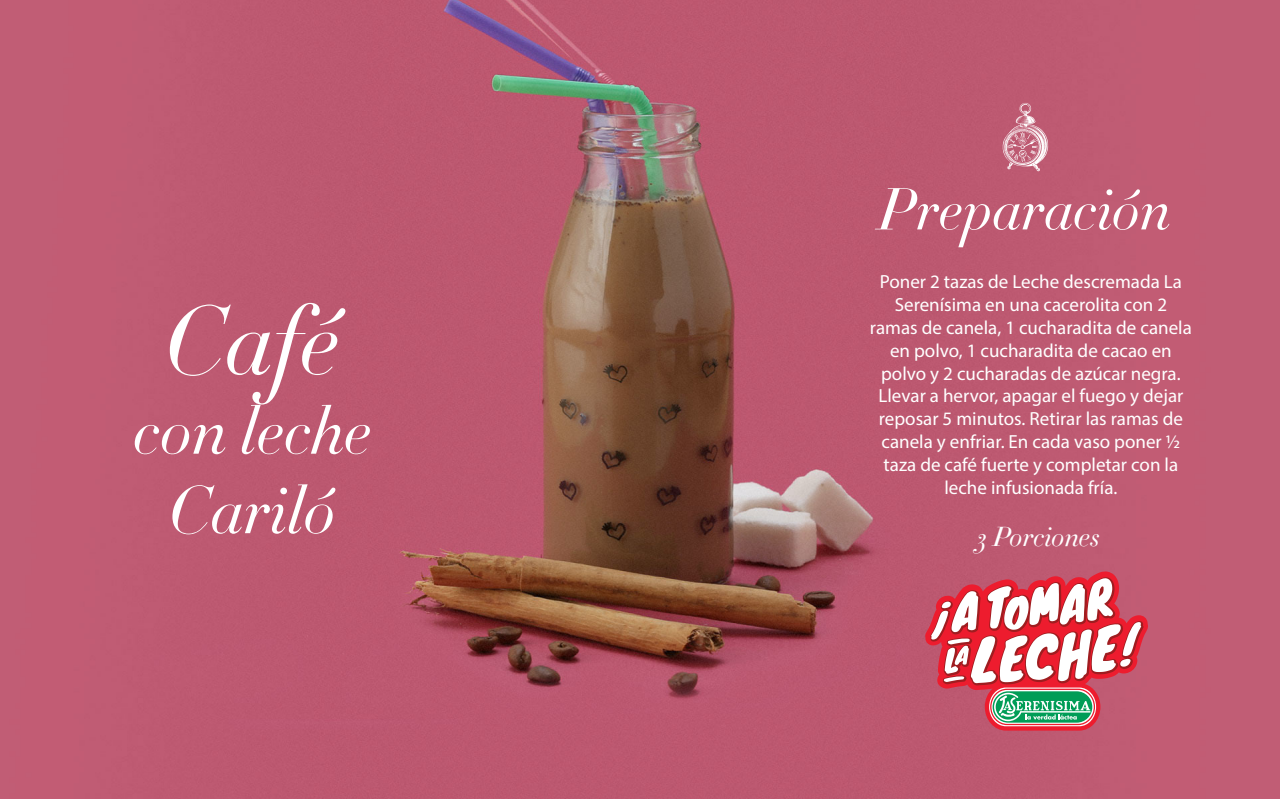
<style>
.page{position:relative;width:1280px;height:800px;background:#fff}
.page>*{position:absolute;margin:0;border:0;box-sizing:border-box;transform-origin:0 0}
.t1{font:96px "Didot HTF L24 Light Ital";color:#fff}
.t2{font:66.2px/79.5px "Didot HTF L24 Light Ital";color:#fff;text-align:center}
.t3{font:58.2px "Didot HTF L24 Light Ital";color:#fff}
.t4{font:27.3px "Didot HTF L24 Light Ital";color:#fff}
.t5{font:19px/22.8px "Myriad Pro";color:#fff;text-align:center}
</style>
<div class="page">
<img style="left:0;top:0;width:1279px;height:799px">
<svg style="left:925px;top:571px;width:223px;height:160px"></svg>
<svg style="left:1003px;top:103px;width:45px;height:68px;background:#cd8294"></svg>
<h1 class="t1" style="left:165px;top:281px;width:176px">Café</h1>
<h2 class="t2" style="left:133px;top:393px;width:240px">con leche<br>Cariló</h2>
<h3 class="t3" style="left:878px;top:173px;width:294px">Preparación</h3>
<p class="t5" style="left:870px;top:270px;width:323px">Poner 2 tazas de Leche descremada La Serenísima en una cacerolita con 2 ramas de canela, 1 cucharadita de canela en polvo, 1 cucharadita de cacao en polvo y 2 cucharadas de azúcar negra.<br>Llevar a hervor, apagar el fuego y dejar reposar 5 minutos. Retirar las ramas de canela y enfriar. En cada vaso poner ½ taza de café fuerte y completar con la leche infusionada fría.</p>
<h3 class="t4" style="left:977px;top:519px;width:125px">3 Porciones</h3>
</div>
